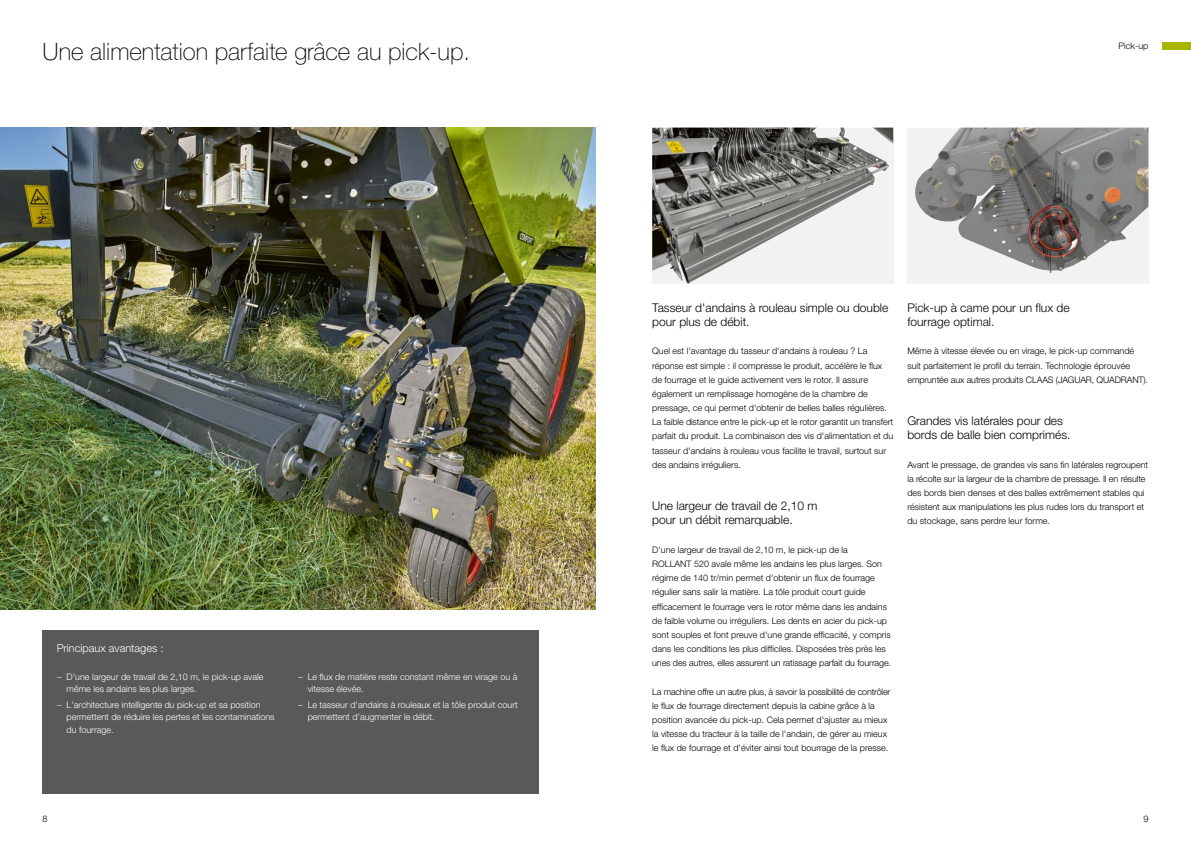
<style>
.page{position:relative;width:1191px;height:842px;background:#fff}
.page>*{position:absolute;margin:0;border:0;box-sizing:border-box;transform-origin:0 0}
.t1{font:100 24px "CLAAS Helvetica Neue";color:#000}
.t2{font:300 12px/14.2px "CLAAS Helvetica Neue";color:#000}
.t3{font:300 11px "CLAAS Helvetica Neue";color:#fff}
.t4{font:300 9px/14.2px "CLAAS Helvetica Neue";color:#000}
.t5{font:300 9px/12.4px "CLAAS Helvetica Neue";color:#fff}
</style>
<div class="page">
<div style="left:1162px;top:43px;width:29px;height:7px;background:#aab500"></div>
<img style="left:652px;top:128px;width:241px;height:155px">
<div style="left:907px;top:128px;width:241px;height:155px;background:#f1f2f2"></div>
<img style="left:915px;top:128px;width:233px;height:145px">
<img style="left:0;top:128px;width:595px;height:481px">
<div style="left:43px;top:631px;width:496px;height:163px;background:#595959"></div>
<h1 class="t1" style="left:43px;top:36px;width:429px">Une alimentation parfaite grâce au pick-up.</h1>
<p class="t3" style="left:57px;top:641px;width:108px">Principaux avantages :</p>
<p class="t5" style="left:67px;top:670px;width:198px;text-indent:-10px">− D'une largeur de travail de 2,10 m, le pick-up avale même les andains les plus larges.</p>
<p class="t5" style="left:67px;top:699px;width:209px;text-indent:-10px">− L'architecture intelligente du pick-up et sa position permettent de réduire les pertes et les contaminations du fourrage.</p>
<p class="t5" style="left:308px;top:670px;width:211px;text-indent:-10px">− Le flux de matière reste constant même en virage ou à vitesse élevée.</p>
<p class="t5" style="left:308px;top:699px;width:212px;text-indent:-10px">− Le tasseur d'andains à rouleaux et la tôle produit court permettent d'augmenter le débit.</p>
<p class="t4" style="left:1118px;top:39px;width:31px">Pick-up</p>
<h2 class="t2" style="left:652px;top:301px;width:238px">Tasseur d'andains à rouleau simple ou double pour plus de débit.</h2>
<p class="t4" style="left:652px;top:344px;width:242px">Quel est l'avantage du tasseur d'andains à rouleau ? La réponse est simple : il compresse le produit, accélère le flux de fourrage et le guide activement vers le rotor. Il assure également un remplissage homogène de la chambre de pressage, ce qui permet d'obtenir de belles balles régulières.<br>La faible distance entre le pick-up et le rotor garantit un transfert parfait du produit. La combinaison des vis d'alimentation et du tasseur d'andains à rouleau vous facilite le travail, surtout sur des andains irréguliers.</p>
<h2 class="t2" style="left:652px;top:499px;width:167px">Une largeur de travail de 2,10 m pour un débit remarquable.</h2>
<p class="t4" style="left:652px;top:543px;width:240px">D'une largeur de travail de 2,10 m, le pick-up de la<br>ROLLANT 520 avale même les andains les plus larges. Son régime de 140 tr/min permet d'obtenir un flux de fourrage régulier sans salir la matière. La tôle produit court guide efficacement le fourrage vers le rotor même dans les andains de faible volume ou irréguliers. Les dents en acier du pick-up sont souples et font preuve d'une grande efficacité, y compris dans les conditions les plus difficiles. Disposées très près les unes des autres, elles assurent un ratissage parfait du fourrage.</p>
<p class="t4" style="left:652px;top:684px;width:240px">La machine offre un autre plus, à savoir la possibilité de contrôler le flux de fourrage directement depuis la cabine grâce à la position avancée du pick-up. Cela permet d'ajuster au mieux la vitesse du tracteur à la taille de l'andain, de gérer au mieux le flux de fourrage et d'éviter ainsi tout bourrage de la presse.</p>
<h2 class="t2" style="left:907px;top:301px;width:164px">Pick-up à came pour un flux de fourrage optimal.</h2>
<p class="t4" style="left:907px;top:344px;width:242px">Même à vitesse élevée ou en virage, le pick-up commandé suit parfaitement le profil du terrain. Technologie éprouvée empruntée aux autres produits CLAAS (JAGUAR, QUADRANT).</p>
<h2 class="t2" style="left:907px;top:414px;width:164px">Grandes vis latérales pour des bords de balle bien comprimés.</h2>
<p class="t4" style="left:907px;top:458px;width:242px">Avant le pressage, de grandes vis sans fin latérales regroupent la récolte sur la largeur de la chambre de pressage. Il en résulte des bords bien denses et des balles extrêmement stables qui résistent aux manipulations les plus rudes lors du transport et du stockage, sans perdre leur forme.</p>
<p class="t4" style="left:43px;top:812px;width:7px">8</p>
<p class="t4" style="left:1143px;top:812px;width:7px">9</p>
</div>
